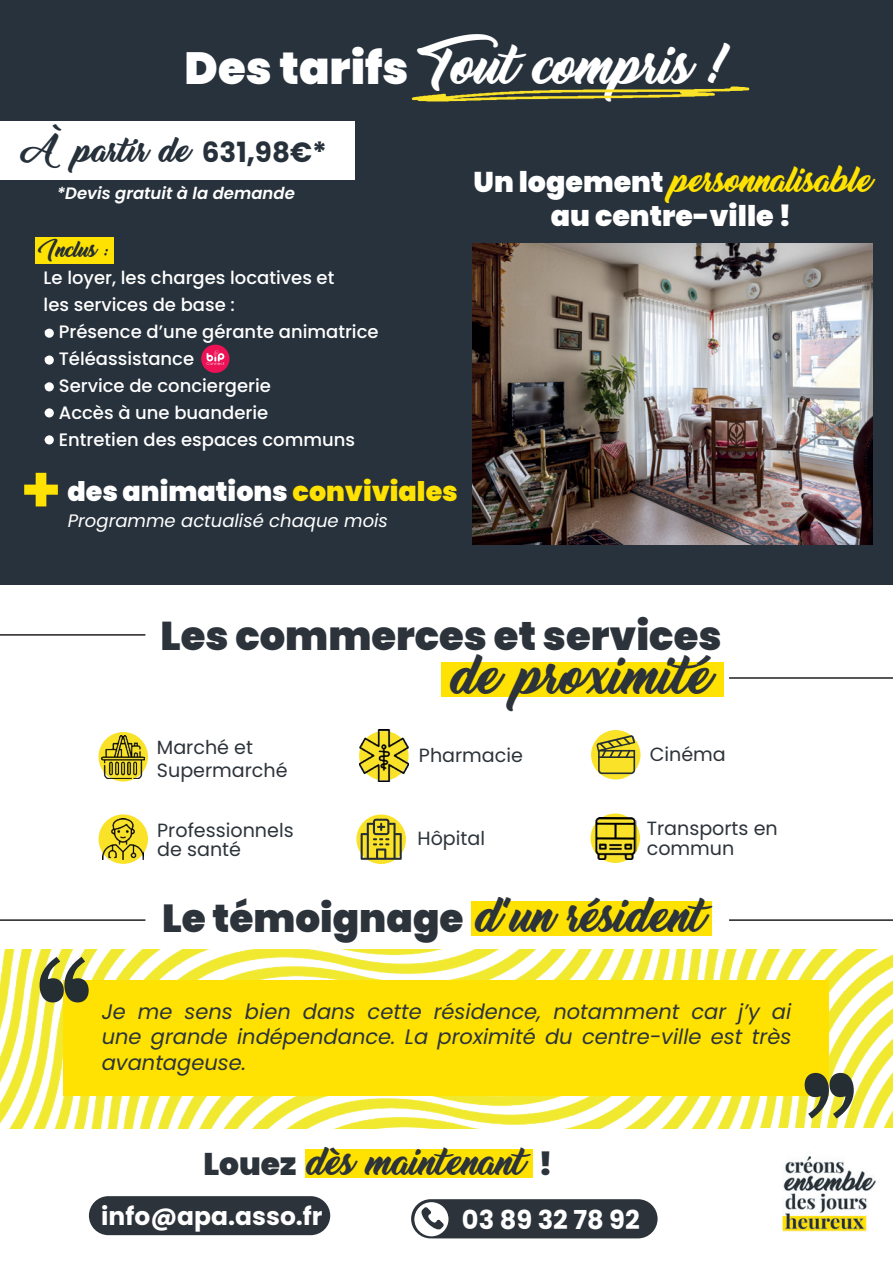
<style>
.page{position:relative;width:893px;height:1263px;background:#fff}
.page>*{position:absolute;margin:0;border:0;box-sizing:border-box;transform-origin:0 0}
.t1{font:700 66px "Poppins";color:#ffe201}
.t2{font:45px "Thinking Of Betty";letter-spacing:-.05em;color:#fff}
.t3{font:44.1px "Thinking Of Betty";letter-spacing:-.055em;color:#2c333a}
.t4{font:900 40.05px "Poppins";color:#2c333a}
.t5{font:900 39px "Poppins";color:#2c333a}
.t6{font:31.2px "Thinking Of Betty";letter-spacing:-.06em;color:#2c333a}
.t7{font:28.5px "Thinking Of Betty";letter-spacing:-.055em;color:#ffe201}
.t8{font:900 28.5px "Poppins";color:#fff}
.t9{font:27.75px "Thinking Of Betty";letter-spacing:-.055em;color:#27313b}
.t10{font:900 27px "Poppins";color:#fff}
.t11{font:700 26.1px "Poppins";color:#fff}
.t12{font:700 24.9px "Poppins";color:#fff}
.t13{font:italic 21px/25.2px "Poppins";color:#2c333a;text-align:justify}
.t14{font:19.05px/19px "Poppins";color:#2c333a}
.t15{font:500 18px/27px "Poppins";color:#fff}
.t16{font:italic 18px "Poppins";color:#fff}
.t17{font:18px "Thinking Of Betty";color:#262f33}
.t18{font:italic 600 16.5px "Poppins";color:#fff}
.s1{font-family:"Poppins";font-weight:900}
.s2{font-family:"Poppins";font-weight:700}
.s3{color:#ffe201}
.s4{font-family:"Poppins";font-weight:900;color:#fff}
.s5{font-family:"Thinking Of Betty";font-weight:400}
</style>
<div class="page">
<div style="left:0;top:0;width:893px;height:585px;background:#28323c"></div>
<img style="left:472px;top:243px;width:401px;height:301px">
<div style="left:471px;top:902px;width:241px;height:34px;background:#ffe201"></div>
<img style="left:0;top:949px;width:893px;height:180px">
<div style="left:64px;top:980px;width:765px;height:116px;background:#ffe201"></div>
<img style="left:782px;top:1156px;width:94px;height:76px">
<svg style="left:412px;top:86px;width:337px;height:16px"></svg>
<svg style="left:40px;top:957px;width:49px;height:45px;background:#7d7f4d"></svg>
<svg style="left:805px;top:1073px;width:49px;height:45px"></svg>
<div style="left:305px;top:1150px;width:227px;height:28px;background:#ffe201"></div>
<div style="left:442px;top:662px;width:282px;height:35px;background:#ffe201"></div>
<div style="left:35px;top:237px;width:79px;height:27px;background:#ffe201"></div>
<div style="left:0;top:121px;width:355px;height:58px;background:#fff"></div>
<div style="left:45px;top:329px;width:9px;height:9px;background:#fff;border-radius:50%"></div>
<div style="left:45px;top:355px;width:9px;height:10px;background:#fff;border-radius:50%"></div>
<div style="left:45px;top:382px;width:9px;height:9px;background:#fff;border-radius:50%"></div>
<div style="left:45px;top:408px;width:9px;height:9px;background:#fff;border-radius:50%"></div>
<div style="left:45px;top:435px;width:9px;height:9px;background:#fff;border-radius:50%"></div>
<div style="left:201px;top:345px;width:29px;height:28px;background:#ed1156;border-radius:50%"></div>
<svg style="left:207px;top:350px;width:17px;height:15px"></svg>
<div style="left:89px;top:1196px;width:241px;height:39px;background:#2c333a;border-radius:20px"></div>
<hr style="left:0;top:634px;width:145px;height:2px;background:#231f20">
<hr style="left:729px;top:919px;width:164px;height:2px;background:#231f20">
<hr style="left:729px;top:677px;width:164px;height:2px;background:#231f20">
<hr style="left:0;top:919px;width:145px;height:2px;background:#231f20">
<svg style="left:591px;top:813px;width:49px;height:50px"></svg>
<svg style="left:99px;top:814px;width:49px;height:50px"></svg>
<img style="left:103px;top:819px;width:41px;height:40px">
<svg style="left:356px;top:814px;width:50px;height:50px"></svg>
<img style="left:359px;top:730px;width:49px;height:51px">
<svg style="left:99px;top:732px;width:49px;height:49px"></svg>
<img style="left:102px;top:735px;width:43px;height:43px">
<svg style="left:591px;top:730px;width:49px;height:49px"></svg>
<svg style="left:596px;top:735px;width:39px;height:39px;background:#bbae2e"></svg>
<svg style="left:361px;top:819px;width:41px;height:41px;background:#afa430"></svg>
<img style="left:594px;top:817px;width:42px;height:42px">
<div style="left:411px;top:1199px;width:247px;height:39px;background:#2c333a;border-radius:20px"></div>
<svg style="left:414px;top:1202px;width:34px;height:34px"></svg>
<h2 class="t2" style="left:185px;top:42px;width:550px"><span class="s1">Des tarifs</span> Tout compris !</h2>
<h3 class="t9" style="left:31px;top:136px;width:298px">À partir de <span class="s2">631,98€*</span></h3>
<p class="t18" style="left:57px;top:184px;width:240px">*Devis gratuit à la demande</p>
<p class="t17" style="left:44px;top:240px;width:66px">Inclus :</p>
<p class="t15" style="left:44px;top:264px;width:292px">Le loyer, les charges locatives et les services de base :</p>
<p class="t15" style="left:44px;top:318px;width:337px">- Présence d’une gérante animatrice</p>
<p class="t15" style="left:44px;top:345px;width:152px">- Téléassistance</p>
<p class="t15" style="left:44px;top:372px;width:229px">- Service de conciergerie</p>
<p class="t15" style="left:44px;top:399px;width:226px">- Accès à une buanderie</p>
<p class="t15" style="left:44px;top:426px;width:313px">- Entretien des espaces communs</p>
<h1 class="t1" style="left:20px;top:451px;width:43px">+</h1>
<h3 class="t10" style="left:67px;top:476px;width:392px">des animations <span class="s3">conviviales</span></h3>
<p class="t16" style="left:68px;top:510px;width:322px">Programme actualisé chaque mois</p>
<h3 class="t7" style="left:474px;top:165px;width:402px"><span class="s4">Un logement</span> personnalisable</h3>
<h3 class="t8" style="left:551px;top:200px;width:242px">au centre-ville !</h3>
<h3 class="t4" style="left:160px;top:612px;width:563px">Les commerces et services</h3>
<h3 class="t3" style="left:452px;top:653px;width:265px">de proximité</h3>
<p class="t14" style="left:157px;top:737px;width:98px">Marché et</p>
<p class="t14" style="left:157px;top:760px;width:132px">Supermarché</p>
<p class="t14" style="left:419px;top:745px;width:106px">Pharmacie</p>
<p class="t14" style="left:157px;top:821px;width:138px">Professionnels de santé</p>
<p class="t14" style="left:417px;top:829px;width:69px">Hôpital</p>
<p class="t14" style="left:650px;top:744px;width:78px">Cinéma</p>
<p class="t14" style="left:647px;top:819px;width:132px">Transports en commun</p>
<h3 class="t5" style="left:162px;top:896px;width:547px">Le témoignage <span class="s5">d’un résident</span></h3>
<p class="t13" style="left:102px;top:999px;width:691px">Je me sens bien dans cette résidence, notamment car j’y ai une grande indépendance. La proximité du centre-ville est très avantageuse.</p>
<h3 class="t6" style="left:203px;top:1146px;width:351px"><span class="s1">Louez</span> dès maintenant <span class="s1">!</span></h3>
<h3 class="t12" style="left:101px;top:1201px;width:223px">info@apa.asso.fr</h3>
<h3 class="t11" style="left:462px;top:1204px;width:179px">03 89 32 78 92</h3>
</div>
